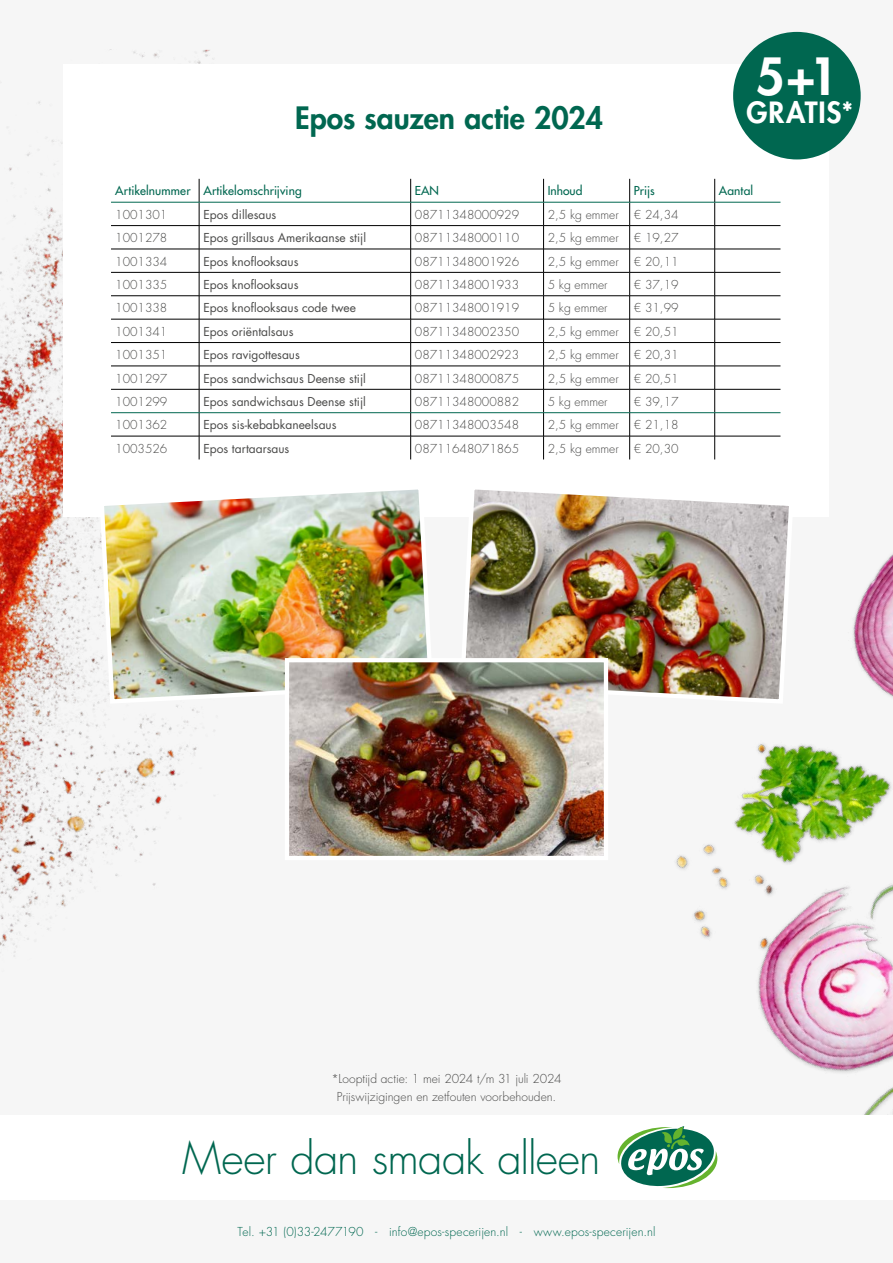
<style>
.page{position:relative;width:893px;height:1263px;background:#f6f6f6}
.page>*{position:absolute;margin:0;border:0;box-sizing:border-box;transform-origin:0 0}
.t1{font:800 49.8px "Futura Std";color:#fff}
.t2{font:300 43.5px "Futura Std";letter-spacing:-.02em;color:#006750}
.t3{font:800 30px "Futura Std";color:#006750}
.t4{font:800 28.5px "Futura Std";letter-spacing:.03em;color:#fff}
.t5{font:300 12px/18px "Futura Std";color:#4a4a49;text-align:center}
.t6{font:12px "Futura Std";color:#4a4a49}
.t7{font:300 12px "Futura Std";letter-spacing:.01em;color:#006750}
.t8{font:500 12px "Futura Std";letter-spacing:.01em;color:#006750}
</style>
<div class="page">
<img style="left:808px;top:554px;width:85px;height:561px">
<img style="left:0;top:48px;width:808px;height:1017px">
<div style="left:64px;top:64px;width:765px;height:453px;background:#fff"></div>
<hr style="left:111px;top:202px;width:88px;height:1px;background:#006750">
<hr style="left:199px;top:202px;width:212px;height:1px;background:#006750">
<hr style="left:411px;top:202px;width:133px;height:1px;background:#006750">
<hr style="left:544px;top:202px;width:86px;height:1px;background:#006750">
<hr style="left:630px;top:202px;width:85px;height:1px;background:#006750">
<hr style="left:715px;top:202px;width:65px;height:1px;background:#006750">
<hr style="left:111px;top:225px;width:88px;height:1px;background:#000">
<hr style="left:199px;top:225px;width:212px;height:1px;background:#000">
<hr style="left:411px;top:225px;width:133px;height:1px;background:#000">
<hr style="left:544px;top:225px;width:86px;height:1px;background:#000">
<hr style="left:630px;top:225px;width:85px;height:1px;background:#000">
<hr style="left:715px;top:225px;width:65px;height:1px;background:#000">
<hr style="left:111px;top:249px;width:88px;height:1px;background:#000">
<hr style="left:199px;top:249px;width:212px;height:1px;background:#000">
<hr style="left:411px;top:249px;width:133px;height:1px;background:#000">
<hr style="left:544px;top:249px;width:86px;height:1px;background:#000">
<hr style="left:630px;top:249px;width:85px;height:1px;background:#000">
<hr style="left:715px;top:249px;width:65px;height:1px;background:#000">
<hr style="left:111px;top:272px;width:88px;height:1px;background:#000">
<hr style="left:199px;top:272px;width:212px;height:1px;background:#000">
<hr style="left:411px;top:272px;width:133px;height:1px;background:#000">
<hr style="left:544px;top:272px;width:86px;height:1px;background:#000">
<hr style="left:630px;top:272px;width:85px;height:1px;background:#000">
<hr style="left:715px;top:272px;width:65px;height:1px;background:#000">
<hr style="left:111px;top:295px;width:88px;height:1px;background:#000">
<hr style="left:199px;top:295px;width:212px;height:1px;background:#000">
<hr style="left:411px;top:295px;width:133px;height:1px;background:#000">
<hr style="left:544px;top:295px;width:86px;height:1px;background:#000">
<hr style="left:630px;top:295px;width:85px;height:1px;background:#000">
<hr style="left:715px;top:295px;width:65px;height:1px;background:#000">
<hr style="left:111px;top:319px;width:88px;height:1px;background:#000">
<hr style="left:199px;top:319px;width:212px;height:1px;background:#000">
<hr style="left:411px;top:319px;width:133px;height:1px;background:#000">
<hr style="left:544px;top:319px;width:86px;height:1px;background:#000">
<hr style="left:630px;top:319px;width:85px;height:1px;background:#000">
<hr style="left:715px;top:319px;width:65px;height:1px;background:#000">
<hr style="left:111px;top:342px;width:88px;height:1px;background:#000">
<hr style="left:199px;top:342px;width:212px;height:1px;background:#000">
<hr style="left:411px;top:342px;width:133px;height:1px;background:#000">
<hr style="left:544px;top:342px;width:86px;height:1px;background:#000">
<hr style="left:630px;top:342px;width:85px;height:1px;background:#000">
<hr style="left:715px;top:342px;width:65px;height:1px;background:#000">
<hr style="left:111px;top:366px;width:88px;height:1px;background:#000">
<hr style="left:199px;top:366px;width:212px;height:1px;background:#000">
<hr style="left:411px;top:366px;width:133px;height:1px;background:#000">
<hr style="left:544px;top:366px;width:86px;height:1px;background:#000">
<hr style="left:630px;top:366px;width:85px;height:1px;background:#000">
<hr style="left:715px;top:366px;width:65px;height:1px;background:#000">
<hr style="left:111px;top:389px;width:88px;height:1px;background:#000">
<hr style="left:199px;top:389px;width:212px;height:1px;background:#000">
<hr style="left:411px;top:389px;width:133px;height:1px;background:#000">
<hr style="left:544px;top:389px;width:86px;height:1px;background:#000">
<hr style="left:630px;top:389px;width:85px;height:1px;background:#000">
<hr style="left:715px;top:389px;width:65px;height:1px;background:#000">
<hr style="left:111px;top:436px;width:88px;height:1px;background:#000">
<hr style="left:199px;top:436px;width:212px;height:1px;background:#000">
<svg style="left:199px;top:179px;width:1px;height:280px"></svg>
<hr style="left:411px;top:436px;width:133px;height:1px;background:#000">
<svg style="left:410px;top:179px;width:1px;height:280px"></svg>
<hr style="left:544px;top:436px;width:86px;height:1px;background:#000">
<svg style="left:543px;top:179px;width:1px;height:280px"></svg>
<hr style="left:630px;top:436px;width:85px;height:1px;background:#000">
<svg style="left:629px;top:179px;width:1px;height:280px"></svg>
<hr style="left:715px;top:436px;width:65px;height:1px;background:#000">
<svg style="left:714px;top:179px;width:1px;height:280px"></svg>
<hr style="left:111px;top:412px;width:88px;height:1px;background:#006750">
<hr style="left:199px;top:412px;width:212px;height:1px;background:#006750">
<hr style="left:411px;top:412px;width:133px;height:1px;background:#006750">
<hr style="left:544px;top:412px;width:86px;height:1px;background:#006750">
<hr style="left:630px;top:412px;width:85px;height:1px;background:#006750">
<hr style="left:715px;top:412px;width:65px;height:1px;background:#006750">
<div style="left:0;top:1115px;width:893px;height:84px;background:#fff"></div>
<svg style="left:618px;top:1126px;width:99px;height:62px"></svg>
<div style="left:733px;top:32px;width:128px;height:127px;background:#006750;border-radius:50%"></div>
<img style="left:97px;top:489px;width:338px;height:217px">
<img style="left:458px;top:489px;width:338px;height:217px">
<img style="left:290px;top:663px;width:313px;height:192px">
<div style="left:285px;top:658px;width:323px;height:202px;border:4px solid #fff"></div>
<h3 class="t3" style="left:295px;top:99px;width:310px">Epos sauzen actie 2024</h3>
<h1 class="t1" style="left:756px;top:45px;width:83px">5+1</h1>
<h3 class="t4" style="left:746px;top:95px;width:108px">GRATIS*</h3>
<p class="t8" style="left:115px;top:183px;width:188px">Artikelnummer Artikelomschrijving</p>
<p class="t8" style="left:415px;top:183px;width:26px">EAN</p>
<p class="t8" style="left:548px;top:183px;width:36px">Inhoud</p>
<p class="t8" style="left:634px;top:183px;width:22px">Prijs</p>
<p class="t8" style="left:719px;top:183px;width:36px">Aantal</p>
<p class="t5" style="left:115px;top:206px;width:54px">1001301</p>
<p class="t6" style="left:203px;top:207px;width:74px">Epos dillesaus</p>
<p class="t5" style="left:415px;top:206px;width:106px">08711348000929</p>
<p class="t5" style="left:548px;top:206px;width:72px">2,5 kg emmer</p>
<p class="t5" style="left:634px;top:206px;width:46px">€ 24,34</p>
<p class="t5" style="left:115px;top:229px;width:54px">1001278</p>
<p class="t6" style="left:203px;top:230px;width:164px">Epos grillsaus Amerikaanse stijl</p>
<p class="t5" style="left:415px;top:229px;width:106px">08711348000110</p>
<p class="t5" style="left:548px;top:229px;width:72px">2,5 kg emmer</p>
<p class="t5" style="left:634px;top:229px;width:46px">€ 19,27</p>
<p class="t5" style="left:115px;top:253px;width:54px">1001334</p>
<p class="t6" style="left:203px;top:254px;width:97px">Epos knoflooksaus</p>
<p class="t5" style="left:415px;top:253px;width:106px">08711348001926</p>
<p class="t5" style="left:548px;top:253px;width:72px">2,5 kg emmer</p>
<p class="t5" style="left:634px;top:253px;width:46px">€ 20,11</p>
<p class="t5" style="left:115px;top:276px;width:54px">1001335</p>
<p class="t6" style="left:203px;top:277px;width:97px">Epos knoflooksaus</p>
<p class="t5" style="left:415px;top:276px;width:106px">08711348001933</p>
<p class="t5" style="left:548px;top:276px;width:61px">5 kg emmer</p>
<p class="t5" style="left:634px;top:276px;width:46px">€ 37,19</p>
<p class="t5" style="left:115px;top:299px;width:54px">1001338</p>
<p class="t6" style="left:203px;top:300px;width:154px">Epos knoflooksaus code twee</p>
<p class="t5" style="left:415px;top:299px;width:106px">08711348001919</p>
<p class="t5" style="left:548px;top:299px;width:61px">5 kg emmer</p>
<p class="t5" style="left:634px;top:299px;width:46px">€ 31,99</p>
<p class="t5" style="left:115px;top:323px;width:54px">1001341</p>
<p class="t6" style="left:203px;top:324px;width:92px">Epos oriëntalsaus</p>
<p class="t5" style="left:415px;top:323px;width:106px">08711348002350</p>
<p class="t5" style="left:548px;top:323px;width:72px">2,5 kg emmer</p>
<p class="t5" style="left:634px;top:323px;width:46px">€ 20,51</p>
<p class="t5" style="left:115px;top:346px;width:54px">1001351</p>
<p class="t6" style="left:203px;top:347px;width:98px">Epos ravigottesaus</p>
<p class="t5" style="left:415px;top:346px;width:106px">08711348002923</p>
<p class="t5" style="left:548px;top:346px;width:72px">2,5 kg emmer</p>
<p class="t5" style="left:634px;top:346px;width:46px">€ 20,31</p>
<p class="t5" style="left:115px;top:370px;width:54px">1001297</p>
<p class="t6" style="left:203px;top:370px;width:164px">Epos sandwichsaus Deense stijl</p>
<p class="t5" style="left:415px;top:370px;width:106px">08711348000875</p>
<p class="t5" style="left:548px;top:370px;width:72px">2,5 kg emmer</p>
<p class="t5" style="left:634px;top:370px;width:46px">€ 20,51</p>
<p class="t5" style="left:115px;top:393px;width:54px">1001299</p>
<p class="t6" style="left:203px;top:394px;width:164px">Epos sandwichsaus Deense stijl</p>
<p class="t5" style="left:415px;top:393px;width:106px">08711348000882</p>
<p class="t5" style="left:548px;top:393px;width:61px">5 kg emmer</p>
<p class="t5" style="left:634px;top:393px;width:46px">€ 39,17</p>
<p class="t5" style="left:115px;top:416px;width:54px">1001362</p>
<p class="t6" style="left:203px;top:417px;width:135px">Epos sis-kebabkaneelsaus</p>
<p class="t5" style="left:415px;top:416px;width:106px">08711348003548</p>
<p class="t5" style="left:548px;top:416px;width:72px">2,5 kg emmer</p>
<p class="t5" style="left:634px;top:416px;width:46px">€ 21,18</p>
<p class="t5" style="left:115px;top:440px;width:54px">1003526</p>
<p class="t6" style="left:203px;top:441px;width:88px">Epos tartaarsaus</p>
<p class="t5" style="left:415px;top:440px;width:106px">08711648071865</p>
<p class="t5" style="left:548px;top:440px;width:72px">2,5 kg emmer</p>
<p class="t5" style="left:634px;top:440px;width:46px">€ 20,30</p>
<p class="t5" style="left:331px;top:1070px;width:231px">*Looptijd actie: 1 mei 2024 t/m 31 juli 2024<br>Prijswijzigingen en zetfouten voorbehouden.</p>
<h2 class="t2" style="left:182px;top:1132px;width:420px">Meer dan smaak alleen</h2>
<p class="t7" style="left:238px;top:1224px;width:419px">Tel. +31 (0)33-2477190 - info@epos-specerijen.nl - www.epos-specerijen.nl</p>
</div>
